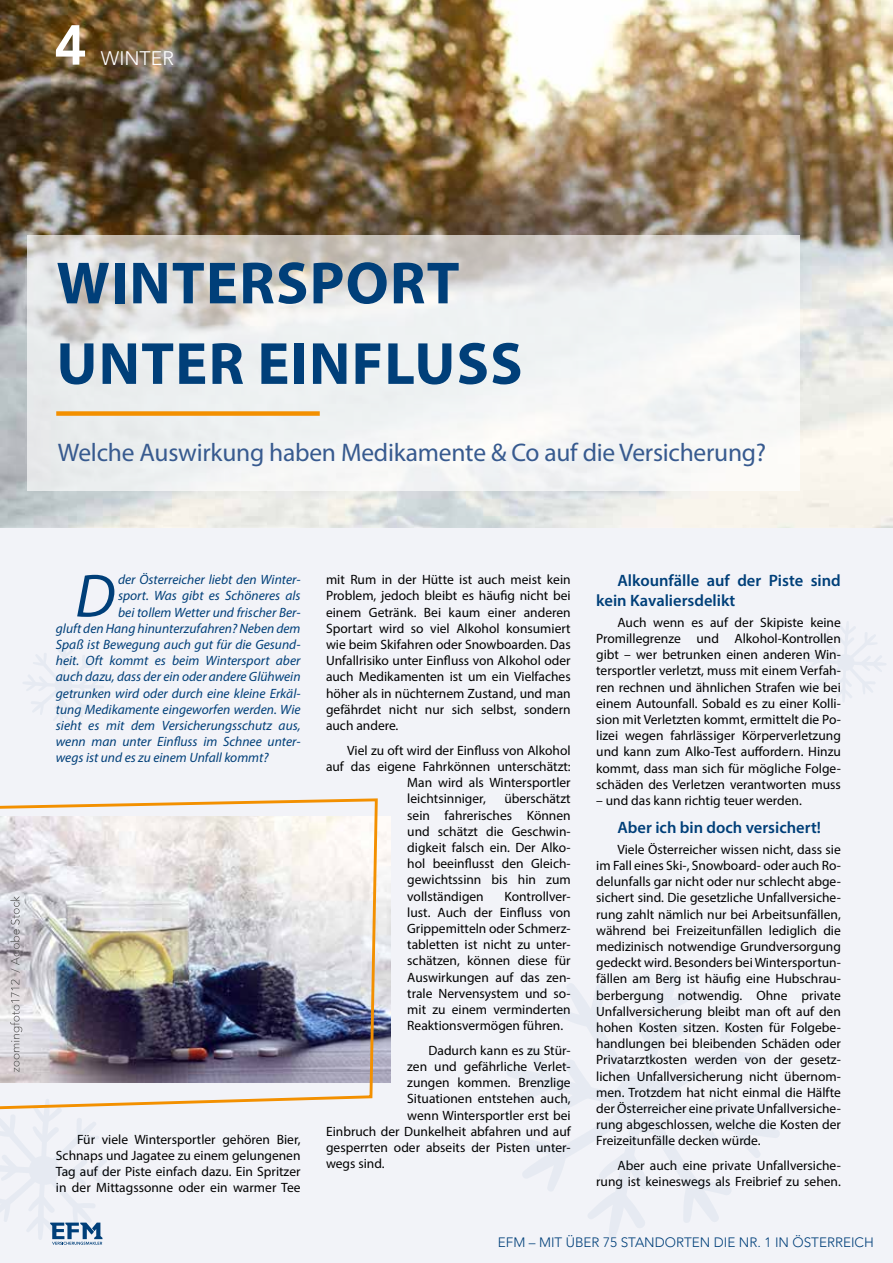
<style>
.page{position:relative;width:893px;height:1263px;background:#fff}
.page>*{position:absolute;margin:0;border:0;box-sizing:border-box;transform-origin:0 0}
.t1{font:italic 61.5px "Myriad Pro";color:#003f79}
.t2{font:700 60px/80.6px "Myriad Pro";letter-spacing:.02em;color:#003f79}
.t3{font:25.5px "Myriad Pro";letter-spacing:-.01em;color:#375a8f}
.t4{font:300 19.5px "Avenir LT";color:#fff}
.t5{font:600 16.5px/19.8px "Myriad Pro";color:#003f79}
.t6{font:13.5px/16.2px "Myriad Pro";color:#000;text-align:justify}
.t7{font:italic 13.5px "Myriad Pro";color:#003f79}
.t8{font:300 13.5px "Avenir LT";color:#003f79}
</style>
<div class="page">
<div style="left:0;top:70px;width:893px;height:1193px;background:#f2f3f8"></div>
<img style="left:0;top:0;width:893px;height:527px">
<svg style="left:56px;top:25px;width:29px;height:40px"></svg>
<svg style="left:27px;top:235px;width:772px;height:255px"></svg>
<svg style="left:507px;top:966px;width:272px;height:272px"></svg>
<svg style="left:0;top:1111px;width:114px;height:134px"></svg>
<svg style="left:23px;top:644px;width:81px;height:81px"></svg>
<svg style="left:805px;top:621px;width:81px;height:81px"></svg>
<div style="left:56px;top:411px;width:264px;height:5px;background:#f39000"></div>
<img style="left:379px;top:816px;width:11px;height:267px">
<img style="left:0;top:798px;width:379px;height:313px">
<svg style="left:10px;top:896px;width:12px;height:176px;background:#c5c2c7"></svg>
<h3 class="t4" style="left:101px;top:46px;width:74px">WINTER</h3>
<h2 class="t2" style="left:56px;top:241px;width:468px">WINTERSPORT<br>UNTER EINFLUSS</h2>
<h3 class="t3" style="left:58px;top:436px;width:710px">Welche Auswirkung haben Medikamente &amp; Co auf die Versicherung?</h3>
<h1 class="t1" style="left:75px;top:558px;width:41px">D</h1>
<p class="t7" style="left:118px;top:571px;width:184px">der Österreicher liebt den Winter-</p>
<p class="t7" style="left:118px;top:587px;width:184px">sport. Was gibt es Schöneres als</p>
<p class="t7" style="left:118px;top:604px;width:184px">bei tollem Wetter und frischer Ber-</p>
<p class="t7" style="left:56px;top:620px;width:246px">gluft den Hang hinunterzufahren?Neben dem</p>
<p class="t7" style="left:56px;top:636px;width:246px">Spaß ist Bewegung auch gut für die Gesund-</p>
<p class="t7" style="left:56px;top:652px;width:246px">heit. Oft kommt es beim Wintersport aber</p>
<p class="t7" style="left:56px;top:668px;width:246px">auch dazu, dass der ein oder andere Glühwein</p>
<p class="t7" style="left:56px;top:685px;width:246px">getrunken wird oder durch eine kleine Erkäl-</p>
<p class="t7" style="left:56px;top:701px;width:246px">tung Medikamente eingeworfen werden. Wie</p>
<p class="t7" style="left:56px;top:717px;width:246px">sieht es mit dem Versicherungsschutz aus,</p>
<p class="t7" style="left:56px;top:733px;width:246px">wenn man unter Einfluss im Schnee unter-</p>
<p class="t7" style="left:56px;top:749px;width:214px">wegs ist und es zu einem Unfall kommt?</p>
<p class="t6" style="left:56px;top:1131px;width:246px;text-indent:21px">Für viele Wintersportler gehören Bier, Schnaps und Jagatee zu einem gelungenen Tag auf der Piste einfach dazu. Ein Spritzer in der Mittagssonne oder ein warmer Tee</p>
<p class="t6" style="left:326px;top:571px;width:246px">mit Rum in der Hütte ist auch meist kein Problem, jedoch bleibt es häufig nicht bei einem Getränk. Bei kaum einer anderen Sportart wird so viel Alkohol konsumiert wie beim Skifahren oder Snowboarden. Das Unfallrisiko unter Einfluss von Alkohol oder auch Medikamenten ist um ein Vielfaches höher als in nüchternem Zustand, und man gefährdet nicht nur sich selbst, sondern auch andere.</p>
<p class="t6" style="left:347px;top:742px;width:225px">Viel zu oft wird der Einfluss von Alkohol</p>
<p class="t6" style="left:326px;top:758px;width:246px">auf das eigene Fahrkönnen unterschätzt:</p>
<p class="t6" style="left:407px;top:774px;width:165px">Man wird als Wintersportler</p>
<p class="t6" style="left:407px;top:790px;width:80px">leichtsinniger,</p>
<p class="t6" style="left:407px;top:790px;width:165px;text-indent:97px">überschätzt sein fahrerisches Können und schätzt die Geschwin&shy;digkeit falsch ein. Der Alko&shy;hol beeinflusst den Gleich&shy;gewichtssinn bis hin zum vollständigen</p>
<p class="t6" style="left:407px;top:888px;width:165px;text-indent:97px">Kontrollver&shy;lust. Auch der Einfluss von Grippemitteln oder Schmerz&shy;tabletten ist nicht zu unter&shy;schätzen, können diese für Auswirkungen auf das zen&shy;trale Nervensystem und so&shy;mit zu einem verminderten Reaktionsvermögen führen.</p>
<p class="t6" style="left:429px;top:1042px;width:144px">Dadurch kann es zu Stür-</p>
<p class="t6" style="left:407px;top:1058px;width:165px">zen und gefährliche Verlet-</p>
<p class="t6" style="left:407px;top:1074px;width:165px">zungen kommen. Brenzlige</p>
<p class="t6" style="left:407px;top:1091px;width:165px">Situationen entstehen auch,</p>
<p class="t6" style="left:407px;top:1107px;width:165px">wenn Wintersportler erst bei</p>
<p class="t6" style="left:326px;top:1123px;width:246px">Einbruch der Dunkelheit abfahren und auf</p>
<p class="t6" style="left:326px;top:1139px;width:246px">gesperrten oder abseits der Pisten unter-</p>
<p class="t6" style="left:326px;top:1155px;width:60px">wegs sind.</p>
<p class="t5" style="left:596px;top:571px;width:246px;text-indent:21px">Alkounfälle auf der Piste sind kein Kavaliersdelikt</p>
<p class="t6" style="left:596px;top:614px;width:246px;text-indent:21px">Auch wenn es auf der Skipiste keine Promillegrenze und Alkohol-Kontrollen gibt – wer betrunken einen anderen Win&shy;tersportler verletzt, muss mit einem Verfah&shy;ren rechnen und ähnlichen Strafen wie bei einem Autounfall. Sobald es zu einer Kolli&shy;sion mit Verletzten kommt, ermittelt die Po&shy;lizei wegen fahrlässiger Körperverletzung und kann zum Alko-Test auffordern. Hinzu kommt, dass man sich für mögliche Folge&shy;schäden des Verletzen verantworten muss</p>
<p class="t6" style="left:596px;top:792px;width:207px">– und das kann richtig teuer werden.</p>
<p class="t5" style="left:617px;top:817px;width:205px">Aber ich bin doch versichert!</p>
<p class="t6" style="left:596px;top:841px;width:246px;text-indent:21px">Viele Österreicher wissen nicht, dass sie im Fall eines Ski-, Snowboard- oder auch Ro&shy;delunfalls gar nicht oder nur schlecht abge&shy;sichert sind. Die gesetzliche Unfallversiche&shy;rung zahlt nämlich nur bei Arbeitsunfällen, während bei Freizeitunfällen lediglich die medizinisch notwendige Grundversorgung gedeckt wird. Besonders bei Wintersportun&shy;fällen am Berg ist häufig eine Hubschrau&shy;berbergung notwendig. Ohne private Unfallversicherung bleibt man oft auf den hohen Kosten sitzen. Kosten für Folgebe&shy;handlungen bei bleibenden Schäden oder Privatarztkosten werden von der gesetz&shy;lichen Unfallversicherung nicht übernom&shy;men. Trotzdem hat nicht einmal die Hälfte der Österreicher eine private Unfallversiche&shy;rung abgeschlossen, welche die Kosten der Freizeitunfälle decken würde.</p>
<p class="t6" style="left:596px;top:1157px;width:246px;text-align:right">Aber auch eine private Unfallversiche&shy;rung ist keineswegs als Freibrief zu sehen.</p>
<p class="t8" style="left:498px;top:1234px;width:377px">EFM – MIT ÜBER 75 STANDORTEN DIE NR. 1 IN ÖSTERREICH</p>
</div>
